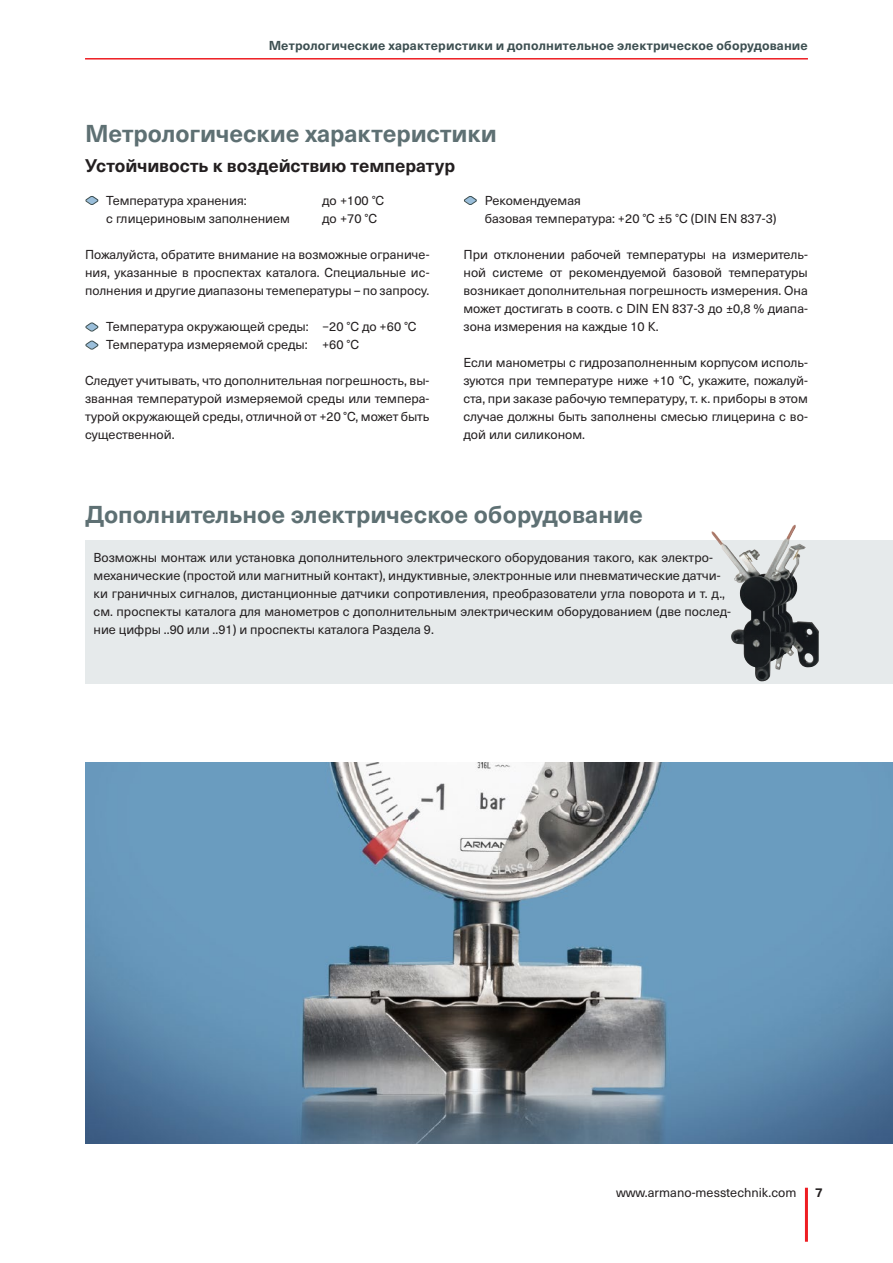
<style>
.page{position:relative;width:893px;height:1263px;background:#fff}
.page>*{position:absolute;margin:0;border:0;box-sizing:border-box;transform-origin:0 0}
.t1{font:700 24px "Neue Haas Unica W1 G";color:#5e7073}
.t2{font:700 18px "Neue Haas Unica W1 G";color:#231f20}
.t3{font:12.75px/18px "Neue Haas Unica W1 G";color:#231f20;text-align:justify}
.t4{font:700 12.75px "Neue Haas Unica W1 G";letter-spacing:.01em;color:#3d4f51}
.t5{font:700 12.75px "Neue Haas Unica W1 G";color:#231f20}
</style>
<div class="page">
<hr style="left:805px;top:1188px;width:3px;height:54px;background:#ee1d23">
<hr style="left:85px;top:58px;width:723px;height:2px;background:#ee1d23">
<img style="left:85px;top:763px;width:808px;height:381px">
<div style="left:85px;top:540px;width:808px;height:144px;background:#e6eaeb"></div>
<img style="left:711px;top:525px;width:84px;height:156px">
<svg style="left:464px;top:196px;width:13px;height:9px"></svg>
<svg style="left:86px;top:196px;width:12px;height:9px"></svg>
<svg style="left:86px;top:323px;width:12px;height:8px"></svg>
<svg style="left:86px;top:341px;width:12px;height:8px"></svg>
<p class="t4" style="left:269px;top:36px;width:541px">Метрологические характеристики и дополнительное электрическое оборудование</p>
<h1 class="t1" style="left:85px;top:115px;width:413px">Метрологические характеристики</h1>
<h2 class="t2" style="left:85px;top:152px;width:372px">Устойчивость к воздействию температур</h2>
<p class="t3" style="left:106px;top:191px;width:142px">Температура хранения:</p>
<p class="t3" style="left:322px;top:191px;width:64px">до +100 °C</p>
<p class="t3" style="left:106px;top:209px;width:185px">с глицериновым заполнением</p>
<p class="t3" style="left:322px;top:209px;width:57px">до +70 °C</p>
<p class="t3" style="left:85px;top:245px;width:346px">Пожалуйста, обратите внимание на возможные ограниче&shy;ния, указанные в проспектах каталога. Специальные ис&shy;полнения и другие диапазоны темепературы – по запросу.</p>
<p class="t3" style="left:106px;top:317px;width:312px">Температура окружающей среды: −20 °C до +60 °C<br>Температура измеряемой среды: +60 °C</p>
<p class="t3" style="left:85px;top:371px;width:346px">Следует учитывать, что дополнительная погрешность, вы&shy;званная температурой измеряемой среды или темпера&shy;турой окружающей среды, отличной от +20 °C, может быть существенной.</p>
<p class="t3" style="left:485px;top:191px;width:293px">Рекомендуемая<br>базовая температура: +20 °C ±5 °C (DIN EN 837-3)</p>
<p class="t3" style="left:463px;top:245px;width:346px">При отклонении рабочей температуры на измеритель&shy;ной системе от рекомендуемой базовой температуры возникает дополнительная погрешность измерения. Она может достигать в соотв. с DIN EN 837-3 до ±0,8 % диапа&shy;зона измерения на каждые 10 K.</p>
<p class="t3" style="left:463px;top:353px;width:346px">Если манометры с гидрозаполненным корпусом исполь&shy;зуются при температуре ниже +10 °C, укажите, пожалуй&shy;ста, при заказе рабочую температуру, т. к. приборы в этом случае должны быть заполнены смесью глицерина с во&shy;дой или силиконом.</p>
<h1 class="t1" style="left:85px;top:496px;width:559px">Дополнительное электрическое оборудование</h1>
<p class="t3" style="left:94px;top:548px;width:639px;text-align:left">Возможны монтаж или установка дополнительного электрического оборудования такого, как электро&shy;механические (простой или магнитный контакт), индуктивные, электронные или пневматические датчи&shy;ки граничных сигналов, дистанционные датчики сопротивления, преобразователи угла поворота и т. д., см. проспекты каталога для манометров с дополнительным электрическим оборудованием (две послед&shy;ние цифры ..90 или ..91) и проспекты каталога Раздела 9.</p>
<p class="t3" style="left:616px;top:1183px;width:182px">www.armano-messtechnik.com</p>
<p class="t5" style="left:815px;top:1183px;width:9px">7</p>
</div>
